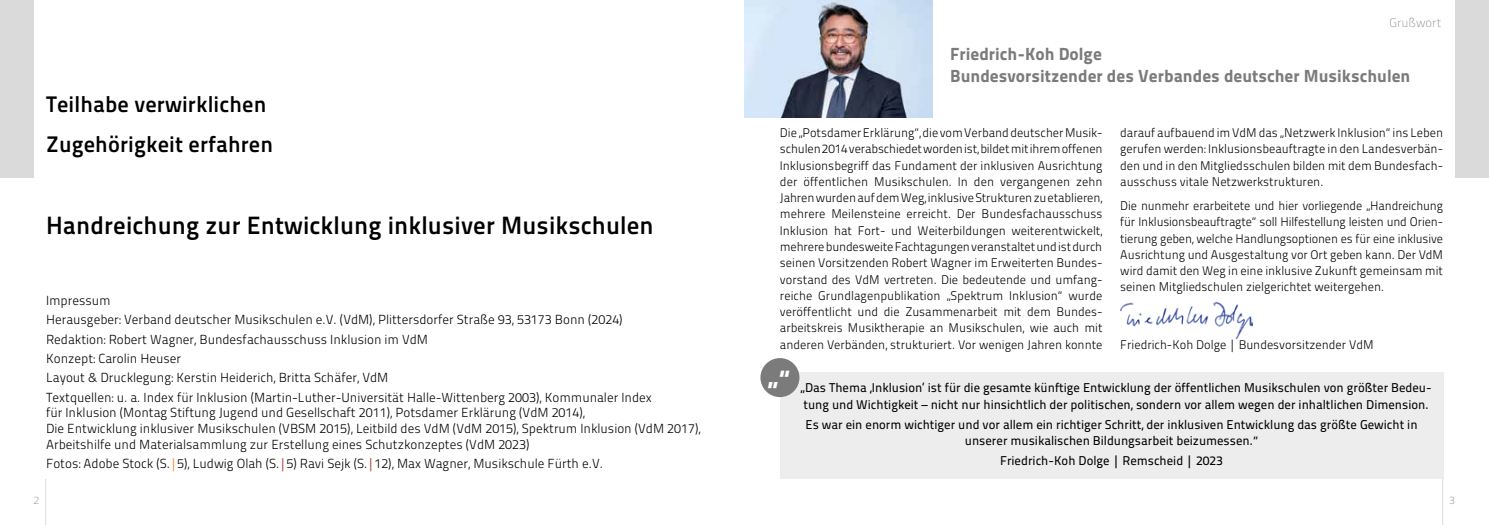
<style>
.page{position:relative;width:1489px;height:525px;background:#fff}
.page>*{position:absolute;margin:0;border:0;box-sizing:border-box;transform-origin:0 0}
.t1{font:25px "Titillium Maps 26 L 750 wt";letter-spacing:.005em;color:#000}
.t2{font:25px "Titillium Maps 26 L 999 wt";color:#fff}
.t3{font:22.5px/40.6px "Titillium Maps 26 L 750 wt";letter-spacing:.005em;color:#000}
.t4{font:17.5px/22.2px "Titillium Maps 26 L 999 wt";color:#7c7b7b}
.t5{font:13.12px/19.2px "Titillium Maps 26 L 250 wt";color:#000}
.t6{font:12.75px/16.2px "Titillium Maps 26 L 500 wt";color:#000}
.t7{font:12.5px/16.2px "Titillium Maps 26 L 250 wt";color:#000;text-align:justify}
.t8{font:12.5px "Titillium Maps 26 L 1 wt";color:#7c7b7b}
.t9{font:10.75px "Titillium Maps 26 L 1 wt";color:#7c7b7b}
.s1{color:#f18500}
.s2{color:#ae1917}
</style>
<div class="page">
<div style="left:0;top:0;width:33px;height:177px;background:#dadada"></div>
<hr style="left:45px;top:478px;width:1px;height:46px;background:#dadada">
<div style="left:1455px;top:0;width:33px;height:177px;background:#dadada"></div>
<hr style="left:1441px;top:478px;width:1px;height:46px;background:#dadada">
<div style="left:780px;top:372px;width:662px;height:106px;background:#ededed"></div>
<img style="left:744px;top:0;width:188px;height:117px">
<div style="left:760px;top:358px;width:39px;height:39px;background:#7c7b7b;border-radius:50%"></div>
<img style="left:1120px;top:301px;width:132px;height:37px">
<h2 class="t3" style="left:46px;top:82px;width:228px">Teilhabe verwirklichen<br>Zugehörigkeit erfahren</h2>
<h1 class="t1" style="left:46px;top:206px;width:609px">Handreichung zur Entwicklung inklusiver Musikschulen</h1>
<p class="t5" style="left:46px;top:290px;width:607px">Impressum<br>Herausgeber: Verband deutscher Musikschulen e.V. (VdM), Plittersdorfer Straße 93, 53173 Bonn (2024)<br>Redaktion: Robert Wagner, Bundesfachausschuss Inklusion im VdM<br>Konzept: Carolin Heuser<br>Layout &amp; Drucklegung: Kerstin Heiderich, Britta Schäfer, VdM<br>Textquellen: u. a. Index für Inklusion (Martin-Luther-Universität Halle-Wittenberg 2003), Kommunaler Index</p>
<p class="t5" style="left:46px;top:404px;width:656px;line-height:15.8px">für Inklusion (Montag Stiftung Jugend und Gesellschaft 2011), Potsdamer Erklärung (VdM 2014),<br>Die Entwicklung inklusiver Musikschulen (VBSM 2015), Leitbild des VdM (VdM 2015), Spektrum Inklusion (VdM 2017),<br>Arbeitshilfe und Materialsammlung zur Erstellung eines Schutzkonzeptes (VdM 2023)</p>
<p class="t5" style="left:46px;top:453px;width:558px">Fotos: Adobe Stock (S.<span class="s1">|</span>5), Ludwig Olah (S.<span class="s2">|</span>5) Ravi Sejk (S.<span class="s2">|</span>12), Max Wagner, Musikschule Fürth e.V.</p>
<p class="t9" style="left:34px;top:492px;width:7px">2</p>
<p class="t8" style="left:1389px;top:14px;width:53px">Grußwort</p>
<h3 class="t4" style="left:950px;top:41px;width:462px">Friedrich-Koh Dolge<br>Bundesvorsitzender des Verbandes deutscher Musikschulen</h3>
<p class="t7" style="left:780px;top:124px;width:324px">Die „Potsdamer Erklärung“, die vom Verband deutscher Musik&shy;schulen 2014 verabschiedet worden ist, bildet mit ihrem offenen Inklusionsbegriff das Fundament der inklusiven Ausrichtung der öffentlichen Musikschulen. In den vergangenen zehn Jahren wurden auf dem Weg, inklusive Strukturen zu etablieren, mehrere Meilensteine erreicht. Der Bundesfachausschuss Inklusion hat Fort- und Weiterbildungen weiterentwickelt, mehrere bundesweite Fachtagungen veranstaltet und ist durch seinen Vorsitzenden Robert Wagner im Erweiterten Bundes&shy;vorstand des VdM vertreten. Die bedeutende und umfang&shy;reiche Grundlagenpublikation „Spektrum Inklusion“ wurde veröffentlicht und die Zusammenarbeit mit dem Bundes&shy;arbeitskreis Musiktherapie an Musikschulen, wie auch mit anderen Verbänden, strukturiert. Vor wenigen Jahren konnte</p>
<p class="t7" style="left:1120px;top:124px;width:324px">darauf aufbauend im VdM das „Netzwerk Inklusion“ ins Leben gerufen werden: Inklusionsbeauftragte in den Landesverbän&shy;den und in den Mitgliedsschulen bilden mit dem Bundesfach&shy;ausschuss vitale Netzwerkstrukturen.</p>
<p class="t7" style="left:1120px;top:197px;width:324px">Die nunmehr erarbeitete und hier vorliegende „Handreichung für Inklusionsbeauftragte“ soll Hilfestellung leisten und Orien&shy;tierung geben, welche Handlungsoptionen es für eine inklusive Ausrichtung und Ausgestaltung vor Ort geben kann. Der VdM wird damit den Weg in eine inklusive Zukunft gemeinsam mit seinen Mitgliedschulen zielgerichtet weitergehen.</p>
<p class="t7" style="left:1120px;top:336px;width:255px">Friedrich-Koh Dolge | Bundesvorsitzender VdM</p>
<h1 class="t2" style="left:767px;top:357px;width:25px">„“</h1>
<p class="t6" style="left:800px;top:379px;width:633px">„Das Thema ,Inklusion‘ ist für die gesamte künftige Entwicklung der öffentlichen Musikschulen von größter Bedeu&shy;tung und Wichtigkeit – nicht nur hinsichtlich der politischen, sondern vor allem wegen der inhaltlichen Dimension.</p>
<p class="t6" style="left:805px;top:415px;width:613px;text-align:center">Es war ein enorm wichtiger und vor allem ein richtiger Schritt, der inklusiven Entwicklung das größte Gewicht in unserer musikalischen Bildungsarbeit beizumessen.“</p>
<p class="t6" style="left:999px;top:451px;width:224px">Friedrich-Koh Dolge | Remscheid | 2023</p>
<p class="t9" style="left:1448px;top:492px;width:7px">3</p>
</div>
